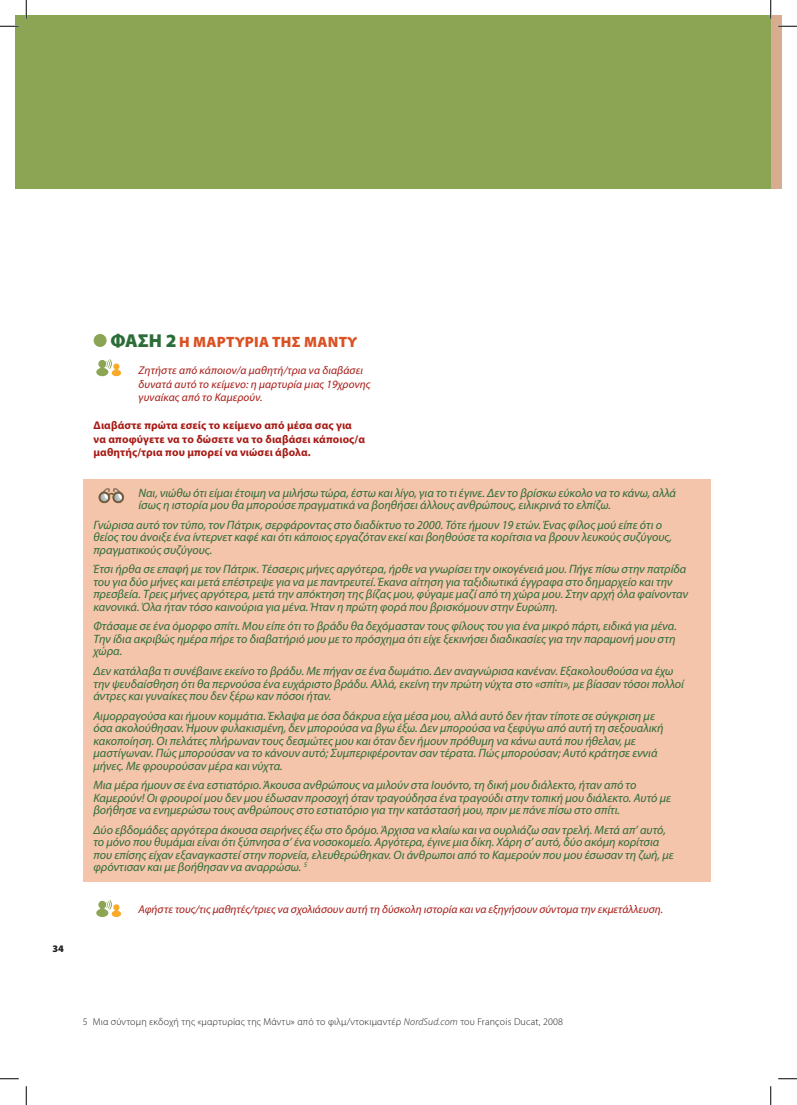
<style>
.page{position:relative;width:797px;height:1105px;background:#fff}
.page>*{position:absolute;margin:0;border:0;box-sizing:border-box;transform-origin:0 0}
.t1{font:900 15px "Myriad Pro";letter-spacing:.02em;color:#da5124}
.t2{font:italic 12.12px/12.5px "Myriad Pro";color:#2c6c39}
.t3{font:italic 11.25px/13.8px "Myriad Pro";letter-spacing:.005em;color:#a71a15}
.t4{font:700 11.25px/13.8px "Myriad Pro";letter-spacing:.01em;color:#a71a15}
.t5{font:300 10px "Myriad Pro";letter-spacing:.02em;color:#231f20}
.t6{font:900 10px "Myriad Pro";color:#231f20}
.s1{font-size:18.75px;color:#2c6c39}
.s2{font-style:italic}
</style>
<div class="page">
<div style="left:94px;top:334px;width:13px;height:13px;background:#8ca554;border-radius:50%"></div>
<svg style="left:96px;top:359px;width:25px;height:17px"></svg>
<div style="left:83px;top:479px;width:627px;height:402px;background:#f4c5aa"></div>
<svg style="left:98px;top:488px;width:26px;height:15px"></svg>
<svg style="left:96px;top:900px;width:25px;height:17px"></svg>
<div style="left:16px;top:16px;width:756px;height:173px;background:#8ca554"></div>
<div style="left:770px;top:16px;width:11px;height:173px;background:#d8ad8f"></div>
<svg style="left:0;top:25px;width:19px;height:2px"></svg>
<svg style="left:778px;top:25px;width:19px;height:2px"></svg>
<svg style="left:0;top:1078px;width:19px;height:1px"></svg>
<svg style="left:778px;top:1078px;width:19px;height:1px"></svg>
<svg style="left:25px;top:0;width:2px;height:19px"></svg>
<svg style="left:25px;top:1086px;width:2px;height:19px"></svg>
<svg style="left:770px;top:0;width:1px;height:19px"></svg>
<svg style="left:770px;top:1086px;width:1px;height:19px"></svg>
<p class="t6" style="left:52px;top:942px;width:13px">34</p>
<p class="t1" style="left:110px;top:333px;width:248px"><span class="s1">ΦΑΣΗ 2</span> Η ΜΑΡΤΥΡΙΑ ΤΗΣ MΑΝΤΥ</p>
<p class="t3" style="left:139px;top:363px;width:233px">Ζητήστε από κάποιον/α μαθητή/τρια να διαβάσει δυνατά αυτό το κείμενο: η μαρτυρία μιας 19χρονης γυναίκας από το Καμερούν.</p>
<p class="t4" style="left:94px;top:418px;width:273px">Διαβάστε πρώτα εσείς το κείμενο από μέσα σας για να αποφύγετε να το δώσετε να το διαβάσει κάποιος/α μαθητής/τρια που μπορεί να νιώσει άβολα.</p>
<p class="t2" style="left:138px;top:486px;width:539px">Ναι, νιώθω ότι είμαι έτοιμη να μιλήσω τώρα, έστω και λίγο, για το τι έγινε. Δεν το βρίσκω εύκολο να το κάνω, αλλά ίσως η ιστορία μου θα μπορούσε πραγματικά να βοηθήσει άλλους ανθρώπους, ειλικρινά το ελπίζω.</p>
<p class="t2" style="left:93px;top:518px;width:580px">Γνώρισα αυτό τον τύπο, τον Πάτρικ, σερφάροντας στο διαδίκτυο το 2000. Τότε ήμουν 19 ετών. Ένας φίλος μού είπε ότι ο θείος του άνοιξε ένα ίντερνετ καφέ και ότι κάποιος εργαζόταν εκεί και βοηθούσε τα κορίτσια να βρουν λευκούς συζύγους, πραγματικούς συζύγους.</p>
<p class="t2" style="left:93px;top:563px;width:596px">Έτσι ήρθα σε επαφή με τον Πάτρικ. Τέσσερις μήνες αργότερα, ήρθε να γνωρίσει την οικογένειά μου. Πήγε πίσω στην πατρίδα του για δύο μήνες και μετά επέστρεψε για να με παντρευτεί. Έκανα αίτηση για ταξιδιωτικά έγγραφα στο δημαρχείο και την πρεσβεία. Τρεις μήνες αργότερα, μετά την απόκτηση της βίζας μου, φύγαμε μαζί από τη χώρα μου. Στην αρχή όλα φαίνονταν κανονικά. Όλα ήταν τόσο καινούρια για μένα. Ήταν η πρώτη φορά που βρισκόμουν στην Ευρώπη.</p>
<p class="t2" style="left:93px;top:620px;width:585px;text-align:justify">Φτάσαμε σε ένα όμορφο σπίτι. Μου είπε ότι το βράδυ θα δεχόμασταν τους φίλους του για ένα μικρό πάρτι, ειδικά για μένα.<br>Την ίδια ακριβώς ημέρα πήρε το διαβατήριό μου με το πρόσχημα ότι είχε ξεκινήσει διαδικασίες για την παραμονή μου στη χώρα.</p>
<p class="t2" style="left:93px;top:664px;width:592px">Δεν κατάλαβα τι συνέβαινε εκείνο το βράδυ. Με πήγαν σε ένα δωμάτιο. Δεν αναγνώρισα κανέναν. Εξακολουθούσα να έχω την ψευδαίσθηση ότι θα περνούσα ένα ευχάριστο βράδυ. Αλλά, εκείνη την πρώτη νύχτα στο «σπίτι», με βίασαν τόσοι πολλοί άντρες και γυναίκες που δεν ξέρω καν πόσοι ήταν.</p>
<p class="t2" style="left:93px;top:709px;width:571px">Αιμορραγούσα και ήμουν κομμάτια. Έκλαψα με όσα δάκρυα είχα μέσα μου, αλλά αυτό δεν ήταν τίποτε σε σύγκριση με όσα ακολούθησαν. Ήμουν φυλακισμένη, δεν μπορούσα να βγω έξω. Δεν μπορούσα να ξεφύγω από αυτή τη σεξουαλική κακοποίηση. Οι πελάτες πλήρωναν τους δεσμώτες μου και όταν δεν ήμουν πρόθυμη να κάνω αυτά που ήθελαν, με μαστίγωναν. Πώς μπορούσαν να το κάνουν αυτό; Συμπεριφέρονταν σαν τέρατα. Πώς μπορούσαν; Αυτό κράτησε εννιά μήνες. Με φρουρούσαν μέρα και νύχτα.</p>
<p class="t2" style="left:93px;top:779px;width:579px">Μια μέρα ήμουν σε ένα εστιατόριο. Άκουσα ανθρώπους να μιλούν στα Ιουόντο, τη δική μου διάλεκτο, ήταν από το<br>Καμερούν! Οι φρουροί μου δεν μου έδωσαν προσοχή όταν τραγούδησα ένα τραγούδι στην τοπική μου διάλεκτο. Αυτό με βοήθησε να ενημερώσω τους ανθρώπους στο εστιατόριο για την κατάστασή μου, πριν με πάνε πίσω στο σπίτι.</p>
<p class="t2" style="left:93px;top:823px;width:581px">Δύο εβδομάδες αργότερα άκουσα σειρήνες έξω στο δρόμο. Άρχισα να κλαίω και να ουρλιάζω σαν τρελή. Μετά απ’ αυτό, το μόνο που θυμάμαι είναι ότι ξύπνησα σ’ ένα νοσοκομείο. Αργότερα, έγινε μια δίκη. Χάρη σ’ αυτό, δύο ακόμη κορίτσια που επίσης είχαν εξαναγκαστεί στην πορνεία, ελευθερώθηκαν. Οι άνθρωποι από το Καμερούν που μου έσωσαν τη ζωή, με φρόντισαν και με βοήθησαν να αναρρώσω. <sup>5</sup></p>
<p class="t3" style="left:138px;top:902px;width:526px">Αφήστε τους/τις μαθητές/τριες να σχολιάσουν αυτή τη δύσκολη ιστορία και να εξηγήσουν σύντομα την εκμετάλλευση.</p>
<p class="t5" style="left:83px;top:1016px;width:481px">5 Μια σύντομη εκδοχή της «μαρτυρίας της Mάντυ» από το φιλμ/ντοκιμαντέρ <span class="s2">NordSud.com</span> του François Ducat, 2008</p>
</div>
